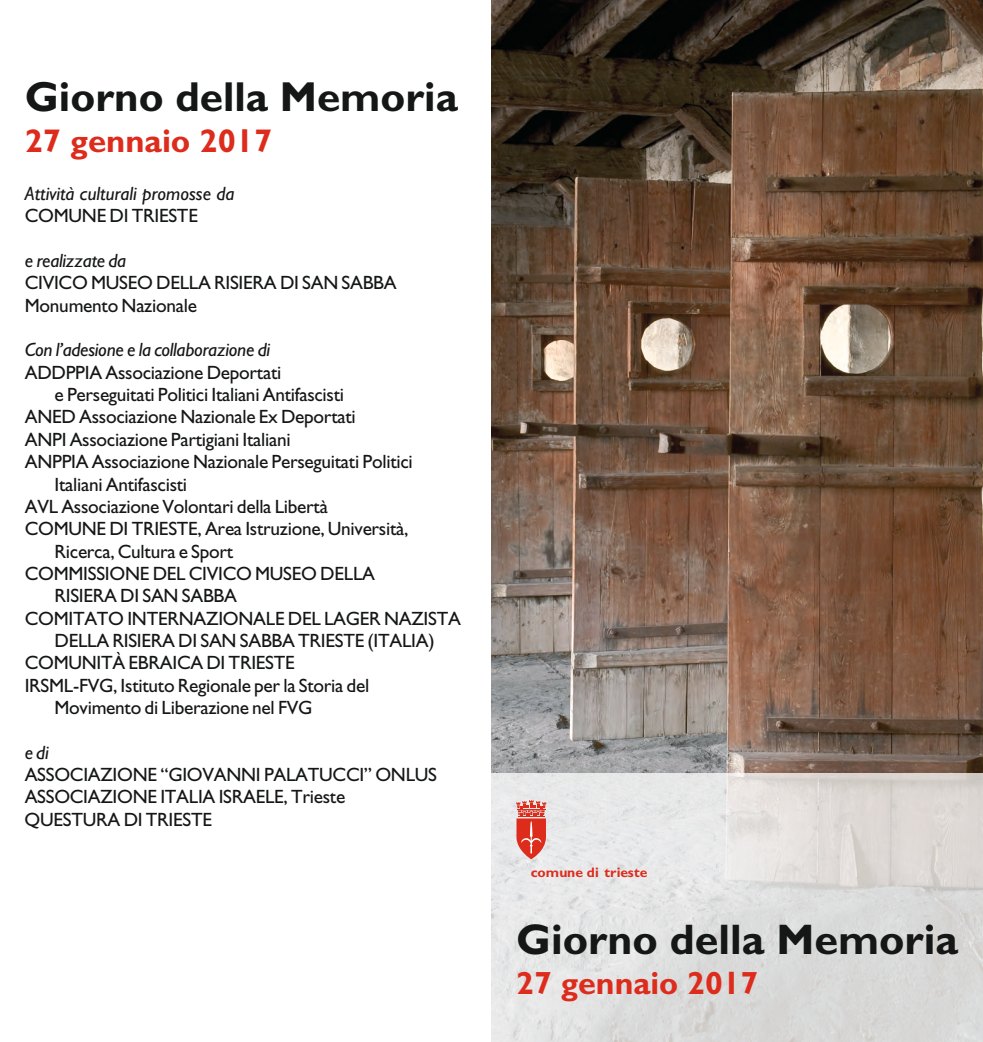
<style>
.page{position:relative;width:983px;height:1042px;background:#fff}
.page>*{position:absolute;margin:0;border:0;box-sizing:border-box;transform-origin:0 0}
.t1{font:700 42.88px "Gill Sans";color:#151616}
.t2{font:700 42px "Gill Sans";color:#151616}
.t3{font:700 32.9px "Gill Sans";color:#dd2b1c}
.t4{font:700 32.2px "Gill Sans";color:#dd2b1c}
.t5{font:19.25px/22.4px "Gill Sans";letter-spacing:-.015em;color:#151616}
.t6{font:italic 19.25px "Gill Sans";letter-spacing:-.015em;color:#151616}
.t7{font:700 13.83px "Gill Sans";letter-spacing:.005em;color:#dd2b1c}
</style>
<div class="page">
<img style="left:491px;top:0;width:491px;height:773px">
<div style="left:491px;top:773px;width:491px;height:269px;background:#fff;opacity:.75"></div>
<svg style="left:516px;top:800px;width:30px;height:59px;background:#e1685f"></svg>
<h2 class="t2" style="left:25px;top:82px;width:434px">Giorno della Memoria</h2>
<h3 class="t3" style="left:25px;top:130px;width:249px">27 gennaio 2017</h3>
<p class="t6" style="left:25px;top:187px;width:211px">Attività culturali promosse da</p>
<p class="t5" style="left:25px;top:207px;width:175px">COMUNE DI TRIESTE</p>
<p class="t6" style="left:25px;top:254px;width:103px">e realizzate da</p>
<p class="t5" style="left:25px;top:274px;width:373px">CIVICO MUSEO DELLA RISIERA DI SAN SABBA<br>Monumento Nazionale</p>
<p class="t6" style="left:25px;top:343px;width:247px">Con l’adesione e la collaborazione di</p>
<p class="t5" style="left:25px;top:363px;width:258px">ADDPPIA Associazione Deportati</p>
<p class="t5" style="left:55px;top:385px;width:291px">e Perseguitati Politici Italiani Antifascisti</p>
<p class="t5" style="left:25px;top:408px;width:332px">ANED Associazione Nazionale Ex Deportati</p>
<p class="t5" style="left:25px;top:430px;width:267px">ANPI Associazione Partigiani Italiani</p>
<p class="t5" style="left:25px;top:453px;width:389px">ANPPIA Associazione Nazionale Perseguitati Politici</p>
<p class="t5" style="left:54px;top:475px;width:134px">Italiani Antifascisti</p>
<p class="t5" style="left:25px;top:497px;width:304px">AVL Associazione Volontari della Libertà</p>
<p class="t5" style="left:25px;top:520px;width:385px">COMUNE DI TRIESTE, Area Istruzione, Università,</p>
<p class="t5" style="left:54px;top:542px;width:180px">Ricerca, Cultura e Sport</p>
<p class="t5" style="left:25px;top:564px;width:352px">COMMISSIONE DEL CIVICO MUSEO DELLA</p>
<p class="t5" style="left:54px;top:587px;width:184px">RISIERA DI SAN SABBA</p>
<p class="t5" style="left:25px;top:609px;width:437px">COMITATO INTERNAZIONALE DEL LAGER NAZISTA</p>
<p class="t5" style="left:54px;top:631px;width:381px">DELLA RISIERA DI SAN SABBA TRIESTE (ITALIA)</p>
<p class="t5" style="left:25px;top:654px;width:271px">COMUNITÀ EBRAICA DI TRIESTE</p>
<p class="t5" style="left:25px;top:676px;width:346px">IRSML-FVG, Istituto Regionale per la Storia del</p>
<p class="t5" style="left:54px;top:698px;width:259px">Movimento di Liberazione nel FVG</p>
<p class="t6" style="left:25px;top:745px;width:26px">e di</p>
<p class="t5" style="left:25px;top:765px;width:414px">ASSOCIAZIONE “GIOVANNI PALATUCCI” ONLUS<br>ASSOCIAZIONE ITALIA ISRAELE, Trieste<br>QUESTURA DI TRIESTE</p>
<p class="t7" style="left:530px;top:868px;width:118px">comune di trieste</p>
<h1 class="t1" style="left:516px;top:924px;width:443px">Giorno della Memoria</h1>
<h3 class="t4" style="left:516px;top:972px;width:243px">27 gennaio 2017</h3>
</div>
